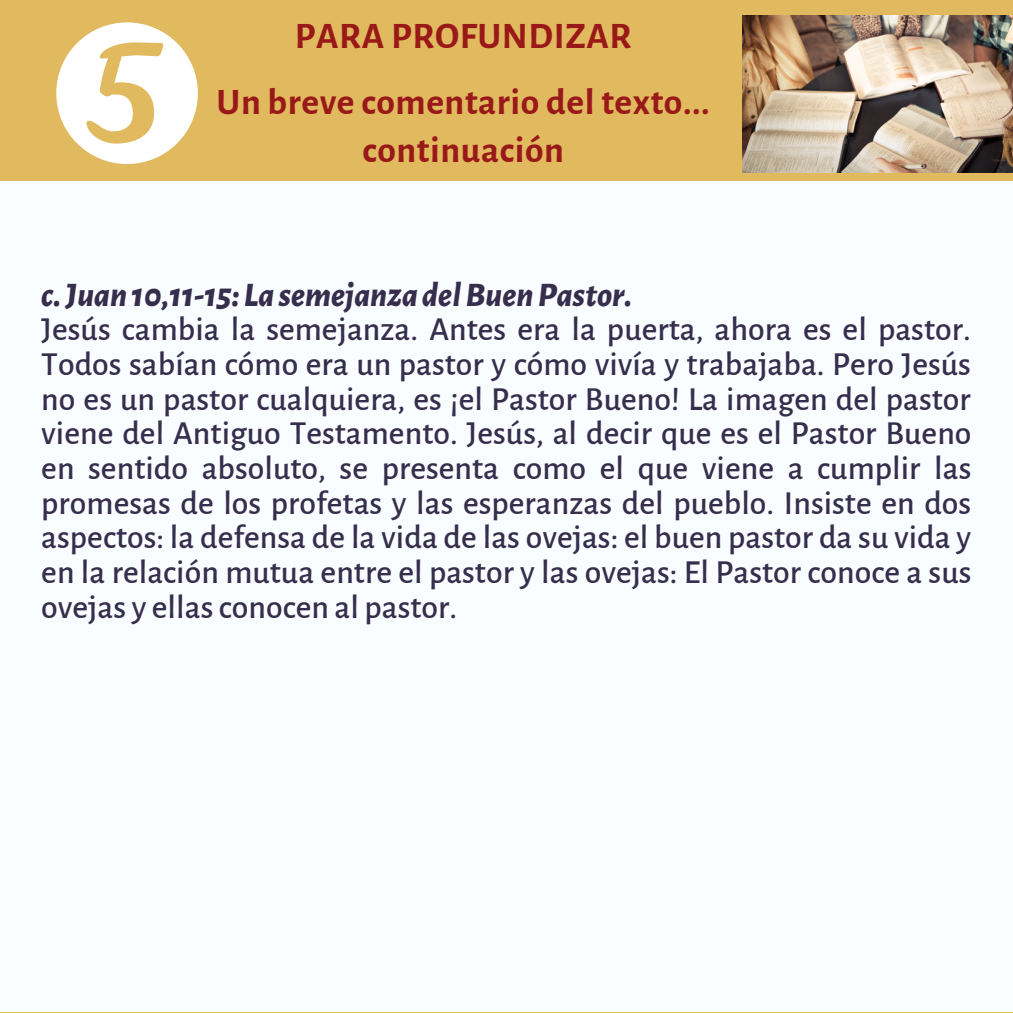
<style>
.page{position:relative;width:1013px;height:1013px;background:#fff}
.page>*{position:absolute;margin:0;border:0;box-sizing:border-box;transform-origin:0 0}
.t1{font:700 37.5px/66.5px "Alegreya Sans";letter-spacing:.015em;color:#991919;text-align:center}
.t2{font:500 33.75px/34.8px "Alegreya Sans";color:#362e4c;text-align:justify}
.t3{font:italic 800 33.75px "Alegreya Sans";color:#362e4c}
</style>
<div class="page">
<div style="left:0;top:0;width:1012px;height:1012px;background:#e1b95e"></div>
<div style="left:0;top:182px;width:1012px;height:829px;background:#fafdff"></div>
<img style="left:742px;top:15px;width:270px;height:158px">
<svg style="left:56px;top:22px;width:142px;height:142px"></svg>
<p class="t1" style="left:216px;top:3px;width:495px">PARA PROFUNDIZAR<br>Un breve comentario del texto...</p>
<p class="t1" style="left:362px;top:117px;width:203px">continuación</p>
<p class="t3" style="left:41px;top:278px;width:592px">c.Juan 10,11-15: La semejanza delBuenPastor.</p>
<p class="t2" style="left:41px;top:313px;width:931px">Jesús cambia la semejanza. Antes era la puerta, ahora es el pastor.<br>Todos sabían cómo era un pastor y cómo vivía y trabajaba. Pero Jesús no es un pastor cualquiera, es ¡el Pastor Bueno! La imagen del pastor viene del Antiguo Testamento. Jesús, al decir que es el Pastor Bueno en sentido absoluto, se presenta como el que viene a cumplir las promesas de los profetas y las esperanzas del pueblo. Insiste en dos aspectos: la defensa de la vida de las ovejas: el buen pastor da su vida y en la relación mutua entre el pastor y las ovejas: El Pastor conoce a sus ovejas y ellas conocen al pastor.</p>
</div>
